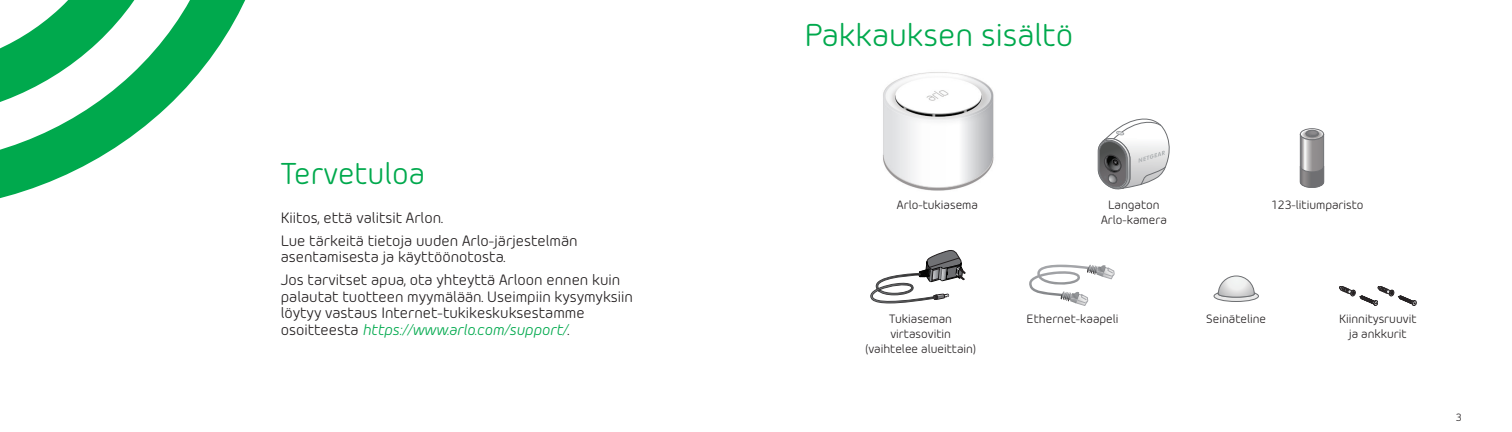
<style>
.page{position:relative;width:1512px;height:432px;background:#fff}
.page>*{position:absolute;margin:0;border:0;box-sizing:border-box;transform-origin:0 0}
.h1_head{font:31.5px "Morebi Rounded";color:#00a94d}
.hf1_head{font:30px "Morebi Rounded";color:#00a94d}
.p0_body{font:15px/16.5px "Morebi Rounded";color:#231f20}
.t1{font:12px/15px "Morebi Rounded";color:#231f20;text-align:center}
.t2{font:10.5px "Morebi Rounded";color:#231f20}
.s1{font-style:italic;color:#00a94d}
</style>
<div class="page">
<img style="left:883px;top:72px;width:111px;height:119px">
<svg style="left:1029px;top:265px;width:85px;height:41px"></svg>
<svg style="left:1214px;top:276px;width:45px;height:26px"></svg>
<svg style="left:1097px;top:118px;width:73px;height:72px"></svg>
<div style="left:1300px;top:128px;width:24px;height:12px;border:1px solid #717275;border-radius:50%"></div>
<svg style="left:1300px;top:129px;width:24px;height:59px"></svg>
<svg style="left:0;top:0;width:246px;height:199px"></svg>
<svg style="left:0;top:0;width:180px;height:120px"></svg>
<svg style="left:1339px;top:286px;width:78px;height:20px"></svg>
<svg style="left:871px;top:250px;width:95px;height:54px"></svg>
<p class="hf1_head" style="left:281px;top:153px;width:146px">Tervetuloa</p>
<p class="p0_body" style="left:281px;top:208px;width:164px">Kiitos, että valitsit Arlon.</p>
<p class="p0_body" style="left:281px;top:231px;width:298px">Lue tärkeitä tietoja uuden Arlo-järjestelmän asentamisesta ja käyttöönotosta.</p>
<p class="p0_body" style="left:281px;top:271px;width:354px">Jos tarvitset apua, ota yhteyttä Arloon ennen kuin palautat tuotteen myymälään. Useimpiin kysymyksiin löytyy vastaus Internet-tukikeskuksestamme osoitteesta <span class="s1">https://www.arlo.com/support/</span>.</p>
<p class="h1_head" style="left:805px;top:13px;width:270px">Pakkauksen sisältö</p>
<p class="t1" style="left:897px;top:196px;width:83px">Arlo-tukiasema</p>
<p class="t1" style="left:1101px;top:196px;width:67px">Langaton<br>Arlo-kamera</p>
<p class="t1" style="left:1271px;top:196px;width:94px">123-litiumparisto</p>
<p class="t1" style="left:865px;top:311px;width:112px">Tukiaseman virtasovitin (vaihtelee alueittain)</p>
<p class="t1" style="left:1027px;top:311px;width:94px">Ethernet-kaapeli</p>
<p class="t1" style="left:1206px;top:311px;width:61px">Seinäteline</p>
<p class="t1" style="left:1339px;top:311px;width:79px">Kiinnitysruuvit ja ankkurit</p>
<p class="t2" style="left:1456px;top:410px;width:7px">3</p>
</div>
